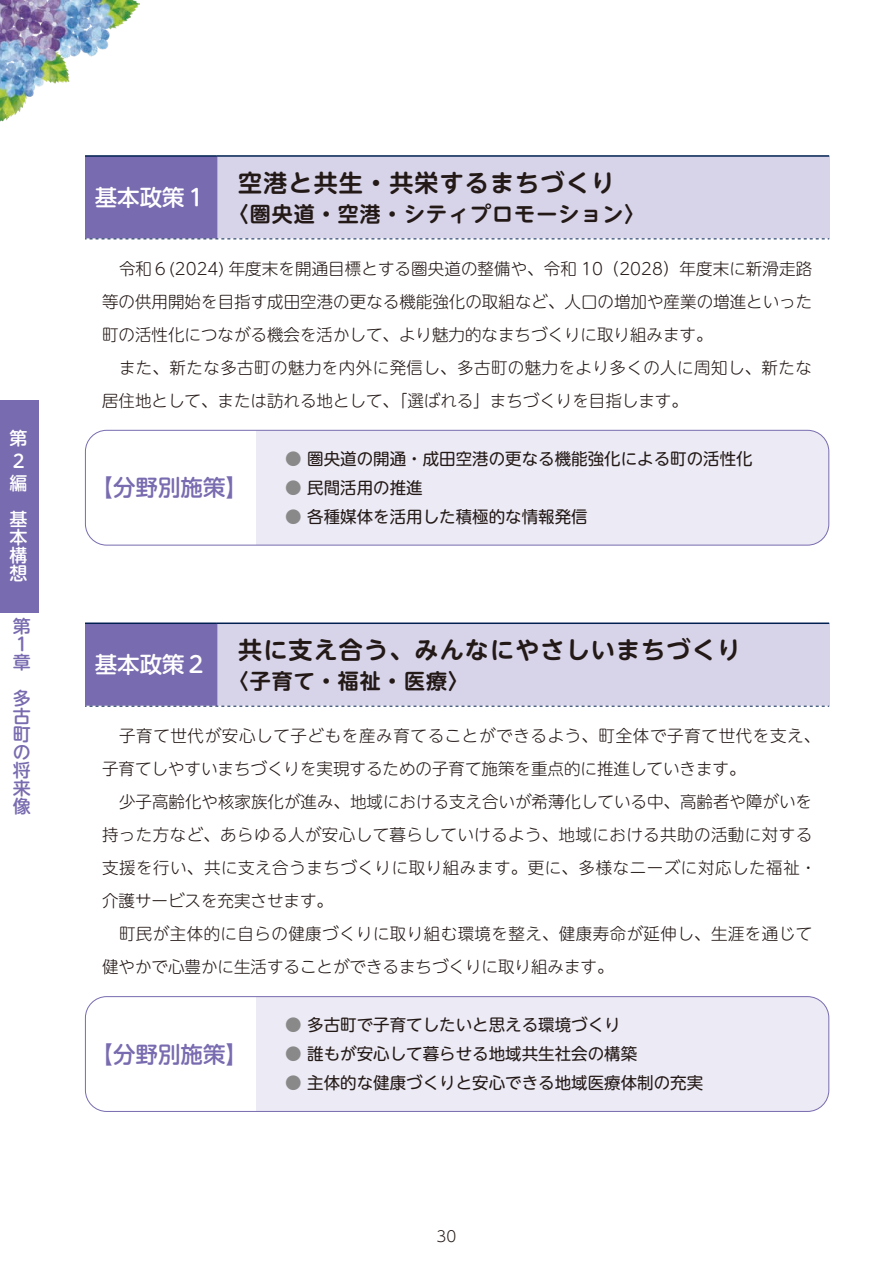
<style>
.page{position:relative;width:893px;height:1263px;background:#fff}
.page>*{position:absolute;margin:0;border:0;box-sizing:border-box;transform-origin:0 0}
.施策見出し{font:700 24px "UD Shin M Go Pro De";letter-spacing:.05em;color:#231916}
.t1{font:500 22.5px "UD Shin M Go Pro";color:#796baf}
.課題方針施策{font:500 22.5px "UD Shin M Go Pro";color:#fff}
.施策見出し-2{font:700 21px "UD Shin M Go Pro De";letter-spacing:.05em;color:#231916}
.index_color{font:500 18px/18px "UD Shin M Go Pro";color:#796baf}
.t2{font:500 18px/18px "UD Shin M Go Pro";color:#fff}
.body4L{font:300 16.5px/33px "UD Shin M Go Pro";letter-spacing:.025em;color:#231916}
.body4L-2{font:300 16.5px/33px "UD Shin M Go Pro";color:#231916;text-align:justify}
.t3{font:16.5px "UD Shin M Go Pro";color:#231916}
.body4L-3{font:300 16.5px/33px "UD Shin M Go Pro";letter-spacing:.02em;color:#231916}
.t4{font:300 15px "UD Shin Go Pr 6 N";color:#231916}
.s1{color:#898989}
</style>
<div class="page">
<img style="left:0;top:0;width:140px;height:122px">
<div style="left:0;top:400px;width:38px;height:212px;background:#796baf"></div>
<div style="left:85px;top:156px;width:132px;height:83px;background:#796baf"></div>
<div style="left:217px;top:156px;width:612px;height:83px;background:#d7d3e9"></div>
<hr style="left:85px;top:155px;width:132px;height:2px;background:#002051">
<hr style="left:217px;top:155px;width:612px;height:2px;background:#002051">
<svg style="left:85px;top:238px;width:744px;height:1px"></svg>
<div style="left:256px;top:430px;width:573px;height:115px;background:#eceaf5"></div>
<div style="left:85px;top:430px;width:744px;height:115px;border:1px solid #796baf;border-radius:21px"></div>
<div style="left:85px;top:623px;width:132px;height:83px;background:#796baf"></div>
<div style="left:217px;top:623px;width:612px;height:83px;background:#d7d3e9"></div>
<hr style="left:85px;top:622px;width:132px;height:2px;background:#002051">
<hr style="left:217px;top:622px;width:612px;height:2px;background:#002051">
<svg style="left:85px;top:706px;width:744px;height:1px"></svg>
<div style="left:256px;top:996px;width:573px;height:114px;background:#eceaf5"></div>
<div style="left:85px;top:996px;width:744px;height:116px;border:1px solid #796baf;border-radius:21px"></div>
<p class="t2" style="left:10px;top:426px;width:19px;line-height:22.5px">第<br>2編</p>
<p class="t2" style="left:10px;top:510px;width:19px;text-align:justify">基本構想</p>
<p class="index_color" style="left:13px;top:616px;width:19px">第<br>１章</p>
<p class="index_color" style="left:13px;top:688px;width:19px;text-align:justify">多古町の将来像</p>
<p class="施策見出し" style="left:238px;top:163px;width:378px">空港と共生・共栄するまちづくり</p>
<p class="施策見出し-2" style="left:228px;top:197px;width:419px">〈圏央道・空港・シティプロモーション〉</p>
<p class="body4L-2" style="left:102px;top:251px;width:712px;text-indent:17px">令和６(2024) 年度末を開通目標とする圏央道の整備や、令和 10（2028）年度末に新滑走路等の供用開始を目指す成田空港の更なる機能強化の取組など、人口の増加や産業の増進といった町の活性化につながる機会を活かして、より魅力的なまちづくりに取り組みます。</p>
<p class="body4L" style="left:102px;top:350px;width:711px;text-indent:17px">また、新たな多古町の魅力を内外に発信し、多古町の魅力をより多くの人に周知し、新たな居住地として、または訪れる地として、「選ばれる」まちづくりを目指します。</p>
<p class="課題方針施策" style="left:95px;top:179px;width:114px">基本政策１</p>
<p class="t1" style="left:91px;top:469px;width:159px">【分野別施策】</p>
<p class="t3" style="left:285px;top:445px;width:469px"><span class="s1">●</span> 圏央道の開通・成田空港の更なる機能強化による町の活性化</p>
<p class="t3" style="left:285px;top:474px;width:139px"><span class="s1">●</span> 民間活用の推進</p>
<p class="t3" style="left:285px;top:503px;width:304px"><span class="s1">●</span> 各種媒体を活用した積極的な情報発信</p>
<p class="施策見出し" style="left:238px;top:630px;width:504px">共に支え合う、みんなにやさしいまちづくり</p>
<p class="施策見出し-2" style="left:228px;top:664px;width:243px">〈子育て・福祉・医療〉</p>
<p class="body4L-3" style="left:102px;top:718px;width:720px;text-indent:17px">子育て世代が安心して子どもを産み育てることができるよう、町全体で子育て世代を支え、子育てしやすいまちづくりを実現するための子育て施策を重点的に推進していきます。</p>
<p class="body4L" style="left:102px;top:784px;width:716px;text-indent:17px">少子高齢化や核家族化が進み、地域における支え合いが希薄化している中、高齢者や障がいを持った方など、あらゆる人が安心して暮らしていけるよう、地域における共助の活動に対する支援を行い、共に支え合うまちづくりに取り組みます。更に、多様なニーズに対応した福祉・介護サービスを充実させます。</p>
<p class="body4L" style="left:102px;top:916px;width:712px;text-indent:17px">町民が主体的に自らの健康づくりに取り組む環境を整え、健康寿命が延伸し、生涯を通じて健やかで心豊かに生活することができるまちづくりに取り組みます。</p>
<p class="課題方針施策" style="left:95px;top:646px;width:114px">基本政策２</p>
<p class="t1" style="left:91px;top:1036px;width:159px">【分野別施策】</p>
<p class="t3" style="left:285px;top:1012px;width:337px"><span class="s1">●</span> 多古町で子育てしたいと思える環境づくり</p>
<p class="t3" style="left:285px;top:1041px;width:353px"><span class="s1">●</span> 誰もが安心して暮らせる地域共生社会の構築</p>
<p class="t3" style="left:285px;top:1069px;width:419px"><span class="s1">●</span> 主体的な健康づくりと安心できる地域医療体制の充実</p>
<p class="t4" style="left:437px;top:1224px;width:21px">30</p>
</div>
